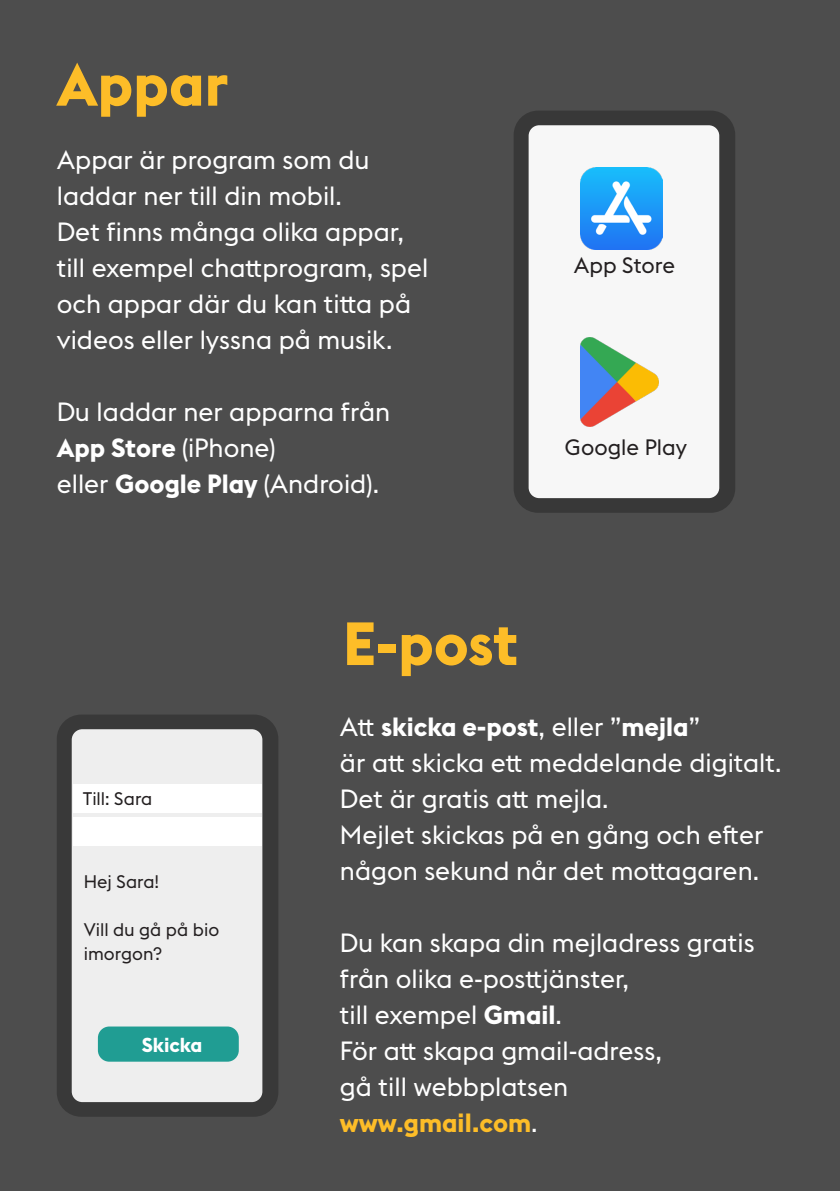
<style>
.page{position:relative;width:840px;height:1191px;background:#fff}
.page>*{position:absolute;margin:0;border:0;box-sizing:border-box;transform-origin:0 0}
.t1{font:700 60px "Stockholm Type";color:#fdbd28}
.t2{font:26px/36px "Stockholm Type";color:#fff}
.t3{font:700 26px "Stockholm Type";color:#fff}
.t4{font:700 26px "Stockholm Type";color:#fdbd28}
.t5{font:22px "Stockholm Type";color:#231f20}
.t6{font:700 20px "Stockholm Type";color:#fff}
.t7{font:18px/24px "Stockholm Type";color:#231f20}
.s1{font-weight:400}
.s2{font-weight:700}
.s3{font-weight:400;color:#fff}
</style>
<div class="page">
<div style="left:0;top:0;width:839px;height:1191px;background:#4d4d4d"></div>
<div style="left:513px;top:111px;width:221px;height:402px;background:#383838;border-radius:24px"></div>
<div style="left:528px;top:125px;width:190px;height:373px;background:#f7f7f7;border-radius:11px"></div>
<img style="left:580px;top:337px;width:79px;height:90px">
<div style="left:57px;top:714px;width:221px;height:402px;background:#383838;border-radius:24px"></div>
<div style="left:72px;top:729px;width:190px;height:373px;background:#eee;border-radius:11px"></div>
<div style="left:73px;top:784px;width:188px;height:29px;background:#fff"></div>
<div style="left:73px;top:817px;width:188px;height:29px;background:#fff"></div>
<div style="left:98px;top:1026px;width:141px;height:35px;background:#209d93;border-radius:11px"></div>
<img style="left:580px;top:167px;width:82px;height:82px">
<h2 class="t1" style="left:57px;top:42px;width:173px">Appar</h2>
<p class="t2" style="left:57px;top:140px;width:314px">Appar är program som du</p>
<p class="t2" style="left:57px;top:176px;width:286px">laddar ner till din mobil.</p>
<p class="t2" style="left:57px;top:212px;width:348px">Det finns många olika appar,</p>
<p class="t2" style="left:57px;top:248px;width:373px">till exempel chattprogram, spel</p>
<p class="t2" style="left:57px;top:284px;width:356px">och appar där du kan titta på videos eller lyssna på musik.</p>
<p class="t2" style="left:57px;top:392px;width:335px">Du laddar ner apparna från</p>
<p class="t3" style="left:57px;top:429px;width:220px">App Store <span class="s1">(iPhone)</span></p>
<p class="t2" style="left:57px;top:464px;width:324px">eller <span class="s2">Google Play</span> (Android).</p>
<p class="t5" style="left:573px;top:250px;width:103px">App Store</p>
<p class="t5" style="left:564px;top:432px;width:123px">Google Play</p>
<h2 class="t1" style="left:343px;top:601px;width:177px">E-post</h2>
<p class="t7" style="left:83px;top:785px;width:71px">Till: Sara</p>
<p class="t7" style="left:84px;top:868px;width:77px">Hej Sara!</p>
<p class="t7" style="left:84px;top:916px;width:137px">Vill du gå på bio imorgon?</p>
<p class="t6" style="left:142px;top:1030px;width:62px">Skicka</p>
<p class="t3" style="left:340px;top:708px;width:361px"><span class="s1">Att</span> skicka e-post<span class="s1">, eller ”</span>mejla<span class="s1">”</span></p>
<p class="t2" style="left:340px;top:743px;width:443px">är att skicka ett meddelande digitalt.</p>
<p class="t2" style="left:340px;top:779px;width:270px">Det är gratis att mejla.</p>
<p class="t2" style="left:340px;top:815px;width:424px">Mejlet skickas på en gång och efter någon sekund når det mottagaren.</p>
<p class="t2" style="left:340px;top:923px;width:416px">Du kan skapa din mejladress gratis</p>
<p class="t2" style="left:340px;top:959px;width:290px">från olika e-posttjänster,</p>
<p class="t2" style="left:340px;top:995px;width:223px">till exempel <span class="s2">Gmail</span>.</p>
<p class="t2" style="left:340px;top:1031px;width:323px">För att skapa gmail-adress,</p>
<p class="t2" style="left:340px;top:1067px;width:230px">gå till webbplatsen</p>
<p class="t4" style="left:340px;top:1104px;width:199px">www.gmail.com<span class="s3">.</span></p>
</div>
